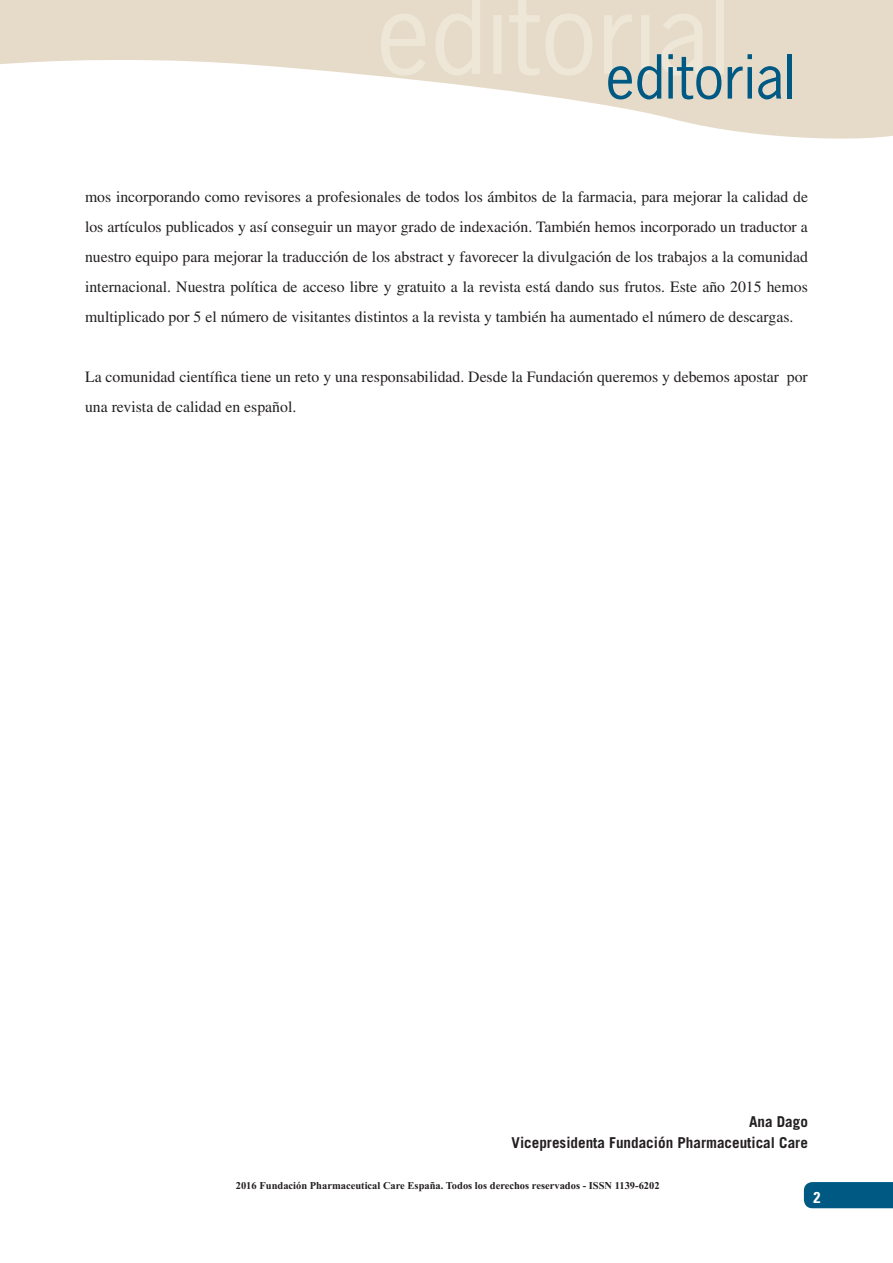
<style>
.page{position:relative;width:893px;height:1263px;background:#fff}
.page>*{position:absolute;margin:0;border:0;box-sizing:border-box;transform-origin:0 0}
.t1{font:57px "News Gothic Std";color:#005983}
.t2{font:15.75px/30px "Times LT Std";color:#231f20;text-align:justify}
.t3{font:700 condensed 15.75px "Univers";color:#fff}
.t4{font:700 15px/21px "Trade Gothic LT Std";color:#231f20;text-align:right}
.t5{font:10.5px "Times New Rom B";color:#231f20}
</style>
<div class="page">
<div style="left:804px;top:1182px;width:89px;height:26px;background:#005983"></div>
<svg style="left:0;top:0;width:893px;height:139px;fill:#e6dbc8"></svg>
<svg style="left:381px;top:0;width:343px;height:76px;background:#e8decd"></svg>
<h1 class="t1" style="left:605px;top:40px;width:191px">editorial</h1>
<p class="t2" style="left:85px;top:182px;width:724px">mos incorporando como revisores a profesionales de todos los ámbitos de la farmacia, para mejorar la calidad de los artículos publicados y así conseguir un mayor grado de indexación. También hemos incorporado un traductor a nuestro equipo para mejorar la traducción de los abstract y favorecer la divulgación de los trabajos a la comunidad internacional. Nuestra política de acceso libre y gratuito a la revista está dando sus frutos. Este año 2015 hemos multiplicado por 5 el número de visitantes distintos a la revista y también ha aumentado el número de descargas.</p>
<p class="t2" style="left:85px;top:362px;width:724px">La comunidad científica tiene un reto y una responsabilidad. Desde la Fundación queremos y debemos apostar por una revista de calidad en español.</p>
<p class="t4" style="left:512px;top:1111px;width:298px">Ana Dago<br>Vicepresidenta Fundación Pharmaceutical Care</p>
<p class="t5" style="left:236px;top:1180px;width:425px">2016 Fundación Pharmaceutical Care España. Todos los derechos reservados - ISSN 1139-6202</p>
<p class="t3" style="left:813px;top:1188px;width:8px">2</p>
</div>
